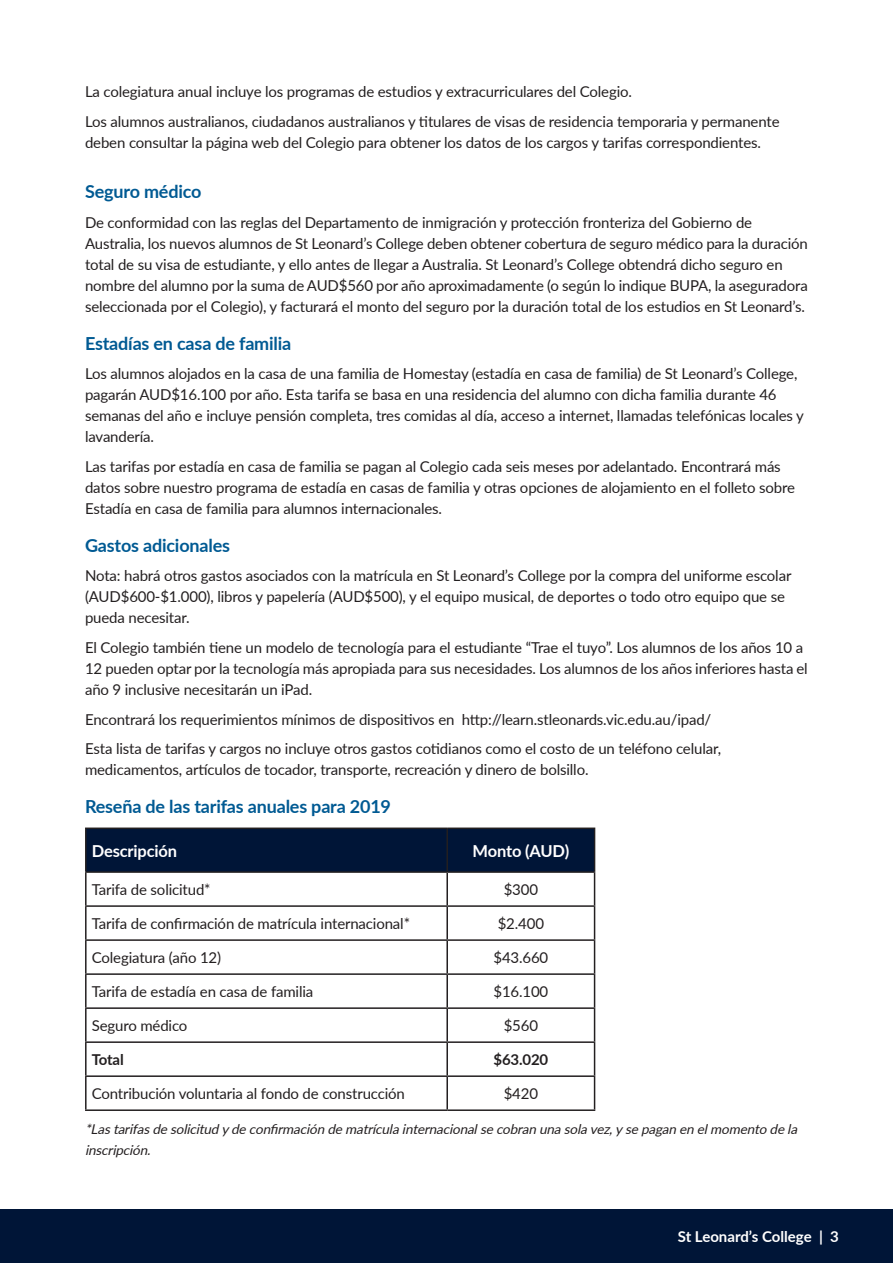
<style>
.page{position:relative;width:893px;height:1263px;background:#fff}
.page>*{position:absolute;margin:0;border:0;box-sizing:border-box;transform-origin:0 0}
.Body_Copy{font:700 18px "Lato";letter-spacing:-.01em;color:#005a93}
.Body_Copy-2{font:700 16.5px "Lato";letter-spacing:-.01em;color:#fff}
.Body_Copy-3{font:15px/21px "Lato";letter-spacing:-.01em;color:#231f20}
.t1{font:700 15px "Lato";color:#fff}
.Body_Copy-4{font:700 15px "Lato";letter-spacing:-.01em;color:#231f20}
.Body_Copy-5{font:italic 13.5px/21px "Lato";color:#231f20}
</style>
<div class="page">
<div style="left:87px;top:829px;width:507px;height:42px;background:#001537"></div>
<hr style="left:85px;top:827px;width:362px;height:2px;background:#231f20">
<hr style="left:85px;top:829px;width:2px;height:42px;background:#231f20">
<hr style="left:447px;top:827px;width:148px;height:2px;background:#231f20">
<hr style="left:446px;top:829px;width:2px;height:42px;background:#231f20">
<hr style="left:594px;top:829px;width:1px;height:42px;background:#231f20">
<hr style="left:85px;top:871px;width:362px;height:2px;background:#231f20">
<hr style="left:85px;top:873px;width:2px;height:32px;background:#231f20">
<hr style="left:447px;top:871px;width:148px;height:2px;background:#231f20">
<hr style="left:446px;top:873px;width:2px;height:32px;background:#231f20">
<hr style="left:594px;top:873px;width:1px;height:32px;background:#231f20">
<hr style="left:85px;top:905px;width:362px;height:2px;background:#231f20">
<hr style="left:85px;top:907px;width:2px;height:32px;background:#231f20">
<hr style="left:447px;top:905px;width:148px;height:2px;background:#231f20">
<hr style="left:446px;top:907px;width:2px;height:32px;background:#231f20">
<hr style="left:594px;top:907px;width:1px;height:32px;background:#231f20">
<hr style="left:85px;top:939px;width:362px;height:2px;background:#231f20">
<hr style="left:85px;top:941px;width:2px;height:32px;background:#231f20">
<hr style="left:447px;top:939px;width:148px;height:2px;background:#231f20">
<hr style="left:446px;top:941px;width:2px;height:32px;background:#231f20">
<hr style="left:594px;top:941px;width:1px;height:32px;background:#231f20">
<hr style="left:85px;top:973px;width:362px;height:2px;background:#231f20">
<hr style="left:85px;top:975px;width:2px;height:32px;background:#231f20">
<hr style="left:447px;top:973px;width:148px;height:2px;background:#231f20">
<hr style="left:446px;top:975px;width:2px;height:32px;background:#231f20">
<hr style="left:594px;top:975px;width:1px;height:32px;background:#231f20">
<hr style="left:85px;top:1007px;width:362px;height:2px;background:#231f20">
<hr style="left:85px;top:1009px;width:2px;height:32px;background:#231f20">
<hr style="left:447px;top:1007px;width:148px;height:2px;background:#231f20">
<hr style="left:446px;top:1009px;width:2px;height:32px;background:#231f20">
<hr style="left:594px;top:1009px;width:1px;height:32px;background:#231f20">
<hr style="left:85px;top:1041px;width:362px;height:2px;background:#231f20">
<hr style="left:85px;top:1043px;width:2px;height:32px;background:#231f20">
<hr style="left:447px;top:1041px;width:148px;height:2px;background:#231f20">
<hr style="left:446px;top:1043px;width:2px;height:32px;background:#231f20">
<hr style="left:594px;top:1043px;width:1px;height:32px;background:#231f20">
<hr style="left:85px;top:1075px;width:362px;height:2px;background:#231f20">
<hr style="left:85px;top:1077px;width:2px;height:32px;background:#231f20">
<hr style="left:447px;top:1075px;width:148px;height:2px;background:#231f20">
<hr style="left:446px;top:1077px;width:2px;height:32px;background:#231f20">
<hr style="left:594px;top:1077px;width:1px;height:32px;background:#231f20">
<hr style="left:85px;top:1109px;width:362px;height:2px;background:#231f20">
<hr style="left:447px;top:1109px;width:148px;height:2px;background:#231f20">
<div style="left:0;top:1209px;width:893px;height:54px;background:#001537"></div>
<p class="Body_Copy-3" style="left:85px;top:81px;width:548px">La colegiatura anual incluye los programas de estudios y extracurriculares del Colegio.</p>
<p class="Body_Copy-3" style="left:85px;top:110px;width:696px">Los alumnos australianos, ciudadanos australianos y titulares de visas de residencia temporaria y permanente deben consultar la página web del Colegio para obtener los datos de los cargos y tarifas correspondientes.</p>
<p class="Body_Copy" style="left:85px;top:179px;width:118px">Seguro médico</p>
<p class="Body_Copy-3" style="left:85px;top:211px;width:724px">De conformidad con las reglas del Departamento de inmigración y protección fronteriza del Gobierno de Australia, los nuevos alumnos de St Leonard’s College deben obtener cobertura de seguro médico para la duración total de su visa de estudiante, y ello antes de llegar a Australia. St Leonard’s College obtendrá dicho seguro en nombre del alumno por la suma de AUD$560 por año aproximadamente (o según lo indique BUPA, la aseguradora seleccionada por el Colegio), y facturará el monto del seguro por la duración total de los estudios en St Leonard’s.</p>
<p class="Body_Copy" style="left:85px;top:330px;width:208px">Estadías en casa de familia</p>
<p class="Body_Copy-3" style="left:85px;top:363px;width:720px">Los alumnos alojados en la casa de una familia de Homestay (estadía en casa de familia) de St Leonard’s College, pagarán AUD$16.100 por año. Esta tarifa se basa en una residencia del alumno con dicha familia durante 46 semanas del año e incluye pensión completa, tres comidas al día, acceso a internet, llamadas telefónicas locales y lavandería.</p>
<p class="Body_Copy-3" style="left:85px;top:455px;width:711px">Las tarifas por estadía en casa de familia se pagan al Colegio cada seis meses por adelantado. Encontrará más datos sobre nuestro programa de estadía en casas de familia y otras opciones de alojamiento en el folleto sobre<br>Estadía en casa de familia para alumnos internacionales.</p>
<p class="Body_Copy" style="left:85px;top:532px;width:146px">Gastos adicionales</p>
<p class="Body_Copy-3" style="left:85px;top:565px;width:708px">Nota: habrá otros gastos asociados con la matrícula en St Leonard’s College por la compra del uniforme escolar (AUD$600-$1.000), libros y papelería (AUD$500), y el equipo musical, de deportes o todo otro equipo que se pueda necesitar.</p>
<p class="Body_Copy-3" style="left:85px;top:636px;width:724px">El Colegio también tiene un modelo de tecnología para el estudiante “Trae el tuyo”. Los alumnos de los años 10 a<br>12 pueden optar por la tecnología más apropiada para sus necesidades. Los alumnos de los años inferiores hasta el año 9 inclusive necesitarán un iPad.</p>
<p class="Body_Copy-3" style="left:85px;top:708px;width:628px">Encontrará los requerimientos mínimos de dispositivos en http://learn.stleonards.vic.edu.au/ipad/</p>
<p class="Body_Copy-3" style="left:85px;top:737px;width:638px">Esta lista de tarifas y cargos no incluye otros gastos cotidianos como el costo de un teléfono celular, medicamentos, artículos de tocador, transporte, recreación y dinero de bolsillo.</p>
<p class="Body_Copy" style="left:85px;top:793px;width:308px">Reseña de las tarifas anuales para 2019</p>
<p class="Body_Copy-2" style="left:92px;top:839px;width:87px">Descripción</p>
<p class="Body_Copy-2" style="left:473px;top:839px;width:98px">Monto (AUD)</p>
<p class="Body_Copy-3" style="left:92px;top:878px;width:120px">Tarifa de solicitud*</p>
<p class="Body_Copy-3" style="left:504px;top:878px;width:36px">$300</p>
<p class="Body_Copy-3" style="left:92px;top:912px;width:320px">Tarifa de confirmación de matrícula internacional*</p>
<p class="Body_Copy-3" style="left:498px;top:912px;width:48px">$2.400</p>
<p class="Body_Copy-3" style="left:92px;top:946px;width:131px">Colegiatura (año 12)</p>
<p class="Body_Copy-3" style="left:493px;top:946px;width:56px">$43.660</p>
<p class="Body_Copy-3" style="left:92px;top:980px;width:223px">Tarifa de estadía en casa de familia</p>
<p class="Body_Copy-3" style="left:493px;top:980px;width:56px">$16.100</p>
<p class="Body_Copy-3" style="left:92px;top:1014px;width:97px">Seguro médico</p>
<p class="Body_Copy-3" style="left:504px;top:1014px;width:36px">$560</p>
<p class="Body_Copy-4" style="left:92px;top:1049px;width:33px">Total</p>
<p class="Body_Copy-4" style="left:493px;top:1049px;width:56px">$63.020</p>
<p class="Body_Copy-3" style="left:92px;top:1083px;width:315px">Contribución voluntaria al fondo de construcción</p>
<p class="Body_Copy-3" style="left:504px;top:1083px;width:36px">$420</p>
<p class="Body_Copy-5" style="left:85px;top:1118px;width:717px">*Lastarifasdesolicitudydeconfirmacióndematrículainternacionalsecobranunasolavez,ysepaganenelmomento dela inscripción.</p>
<p class="t1" style="left:678px;top:1225px;width:163px">St Leonard’s College | 3</p>
</div>
